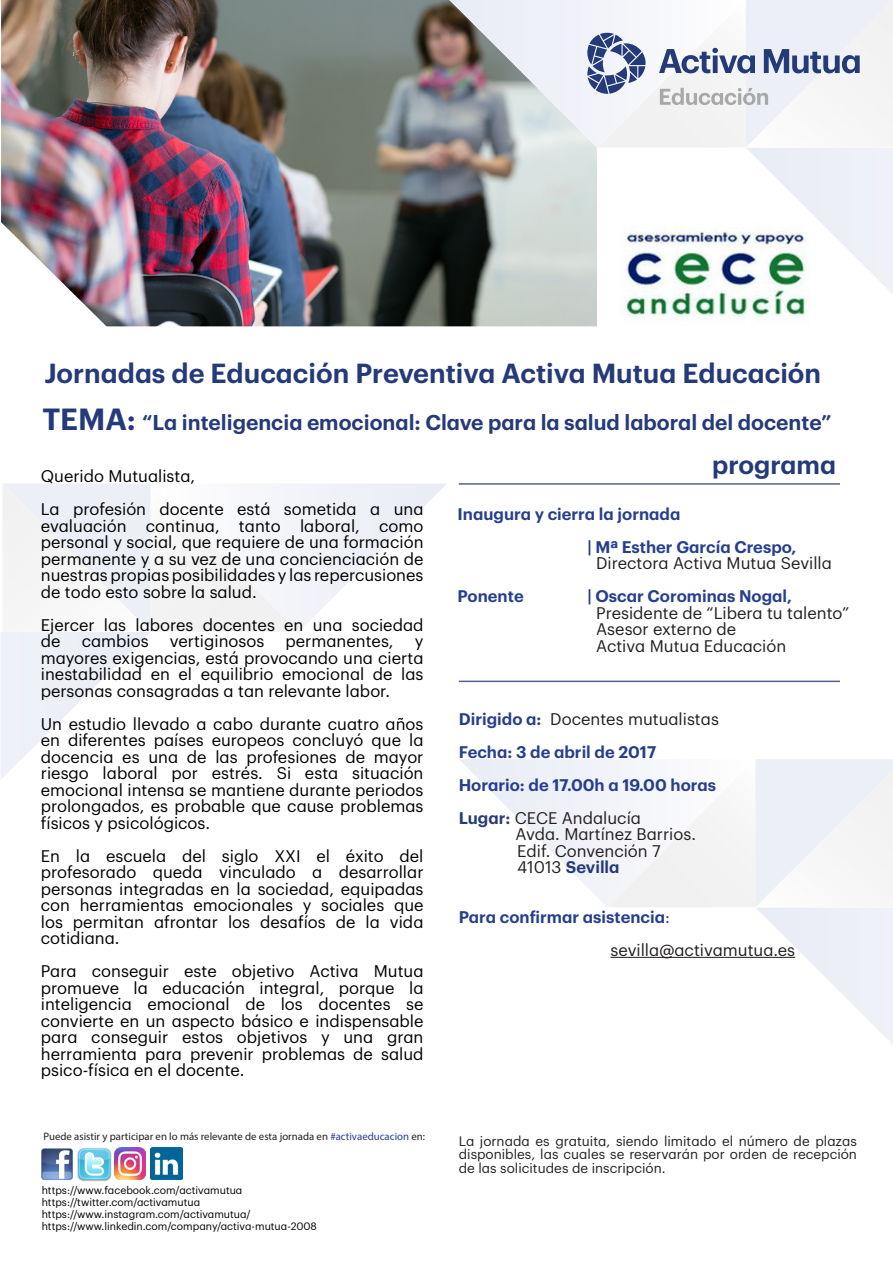
<style>
.page{position:relative;width:893px;height:1263px;background:#fff}
.page>*{position:absolute;margin:0;border:0;box-sizing:border-box;transform-origin:0 0}
.t1{font:600 27px "Graphik";color:#243a79}
.t2{font:600 25.5px "Graphik";color:#243a79}
.t3{font:600 21px "Graphik";color:#243a79}
.t4{font:16.5px/16.5px "Graphik";color:#000;text-align:justify}
.t5{font:16.5px/16.5px "Graphik";color:#231f20}
.t6{font:600 16.5px "Graphik";color:#253f8e}
.t7{font:13.5px/13.5px "Graphik";color:#231f20;text-align:justify}
.t8{font:10.8px "Myriad Pro";color:#231f20}
.t9{font:10.5px "Graphik";color:#000}
.s1{font-size:30px}
.s2{color:#253f8e}
.s3{font-weight:600;color:#253f8e}
.s4{font-weight:600;color:#243a79}
.s5{font-weight:400}
</style>
<div class="page">
<img style="left:1px;top:0;width:596px;height:326px">
<svg style="left:459px;top:759px;width:434px;height:285px"></svg>
<svg style="left:1px;top:484px;width:445px;height:295px"></svg>
<img style="left:77px;top:1148px;width:35px;height:34px">
<img style="left:41px;top:1148px;width:32px;height:32px">
<img style="left:151px;top:1148px;width:31px;height:31px">
<img style="left:114px;top:1148px;width:32px;height:31px">
<img style="left:620px;top:296px;width:188px;height:24px">
<svg style="left:449px;top:0;width:444px;height:296px"></svg>
<hr style="left:610px;top:957px;width:185px;height:1px;background:#231f20">
<hr style="left:459px;top:483px;width:381px;height:2px;background:#243a79">
<hr style="left:459px;top:681px;width:381px;height:1px;background:#243a79">
<p class="t1" style="left:44px;top:353px;width:778px">Jornadas de Educación Preventiva Activa Mutua Educación</p>
<p class="t3" style="left:42px;top:407px;width:791px"><span class="s1">TEMA:</span> “La inteligencia emocional: Clave para la salud laboral del docente”</p>
<p class="t4" style="left:41px;top:466px;width:156px">Querido Mutualista,</p>
<p class="t4" style="left:41px;top:499px;width:384px">La profesión docente está sometida a una evaluación continua, tanto laboral, como personal y social, que requiere de una formación permanente y a su vez de una concienciación de nuestras propias posibilidades y las repercusiones de todo esto sobre la salud.</p>
<p class="t4" style="left:41px;top:615px;width:384px">Ejercer las labores docentes en una sociedad de</p>
<p class="t4" style="left:82px;top:631px;width:69px">cambios</p>
<p class="t4" style="left:170px;top:631px;width:96px">vertiginosos</p>
<p class="t4" style="left:286px;top:631px;width:110px">permanentes,</p>
<p class="t4" style="left:41px;top:631px;width:384px;text-indent:374px">y mayores exigencias, está provocando una cierta inestabilidad en el equilibrio emocional de las personas consagradas a tan relevante labor.</p>
<p class="t4" style="left:41px;top:714px;width:384px">Un estudio llevado a cabo durante cuatro años en diferentes países europeos concluyó que la docencia es una de las profesiones de mayor riesgo laboral por estrés. Si esta situación emocional intensa se mantiene durante periodos prolongados, es probable que cause problemas físicos y psicológicos.</p>
<p class="t4" style="left:41px;top:846px;width:384px">En la escuela del siglo XXI el éxito del profesorado queda vinculado a desarrollar personas integradas en la sociedad, equipadas con herramientas emocionales y sociales que los permitan afrontar los desafíos de la vida cotidiana.</p>
<p class="t4" style="left:41px;top:961px;width:384px">Para conseguir este objetivo Activa Mutua promueve la educación integral, porque la inteligencia emocional de los docentes se convierte en un aspecto básico e indispensable para conseguir estos objetivos y una gran herramienta para prevenir problemas de salud psico-física en el docente.</p>
<p class="t8" style="left:43px;top:1130px;width:383px">Puede asistir y participar en lo más relevante de esta jornada en <span class="s2">#activaeducacion</span> en:</p>
<p class="t9" style="left:42px;top:1182px;width:202px">https://www.facebook.com/activamutua</p>
<p class="t9" style="left:42px;top:1194px;width:160px">https://twitter.com/activamutua</p>
<p class="t9" style="left:42px;top:1206px;width:211px">https://www.instagram.com/activamutua/</p>
<p class="t9" style="left:42px;top:1218px;width:277px">https://www.linkedin.com/company/activa-mutua-2008</p>
<p class="t2" style="left:712px;top:445px;width:126px">programa</p>
<p class="t6" style="left:458px;top:501px;width:224px">Inaugura y cierra la jornada</p>
<p class="t6" style="left:587px;top:534px;width:210px">| Mª Esther García Crespo,</p>
<p class="t5" style="left:596px;top:554px;width:237px">Directora Activa Mutua Sevilla</p>
<p class="t6" style="left:458px;top:584px;width:68px">Ponente</p>
<p class="t6" style="left:587px;top:584px;width:206px">| Oscar Corominas Nogal,</p>
<p class="t5" style="left:596px;top:603px;width:254px">Presidente de “Libera tu talento”</p>
<p class="t5" style="left:596px;top:620px;width:142px">Asesor externo de</p>
<p class="t5" style="left:596px;top:636px;width:192px">Activa Mutua Educación</p>
<p class="t5" style="left:459px;top:709px;width:262px"><span class="s3">Dirigido a:</span> Docentes mutualistas</p>
<p class="t6" style="left:459px;top:739px;width:199px">Fecha: 3 de abril de 2017</p>
<p class="t6" style="left:459px;top:772px;width:259px">Horario: de 17.00h a 19.00 horas</p>
<p class="t5" style="left:459px;top:808px;width:184px"><span class="s4">Lugar:</span> CECE Andalucía</p>
<p class="t5" style="left:516px;top:824px;width:182px">Avda. Martínez Barrios.</p>
<p class="t5" style="left:517px;top:841px;width:145px">Edif. Convención 7<br>41013 <span class="s4">Sevilla</span></p>
<p class="t6" style="left:459px;top:904px;width:213px">Para confirmar asistencia<span class="s5">:</span></p>
<p class="t5" style="left:610px;top:940px;width:186px">sevilla@activamutua.es</p>
<p class="t7" style="left:459px;top:1133px;width:400px">La jornada es gratuita, siendo limitado el número de plazas disponibles, las cuales se reservarán por orden de recepción de las solicitudes de inscripción.</p>
</div>
